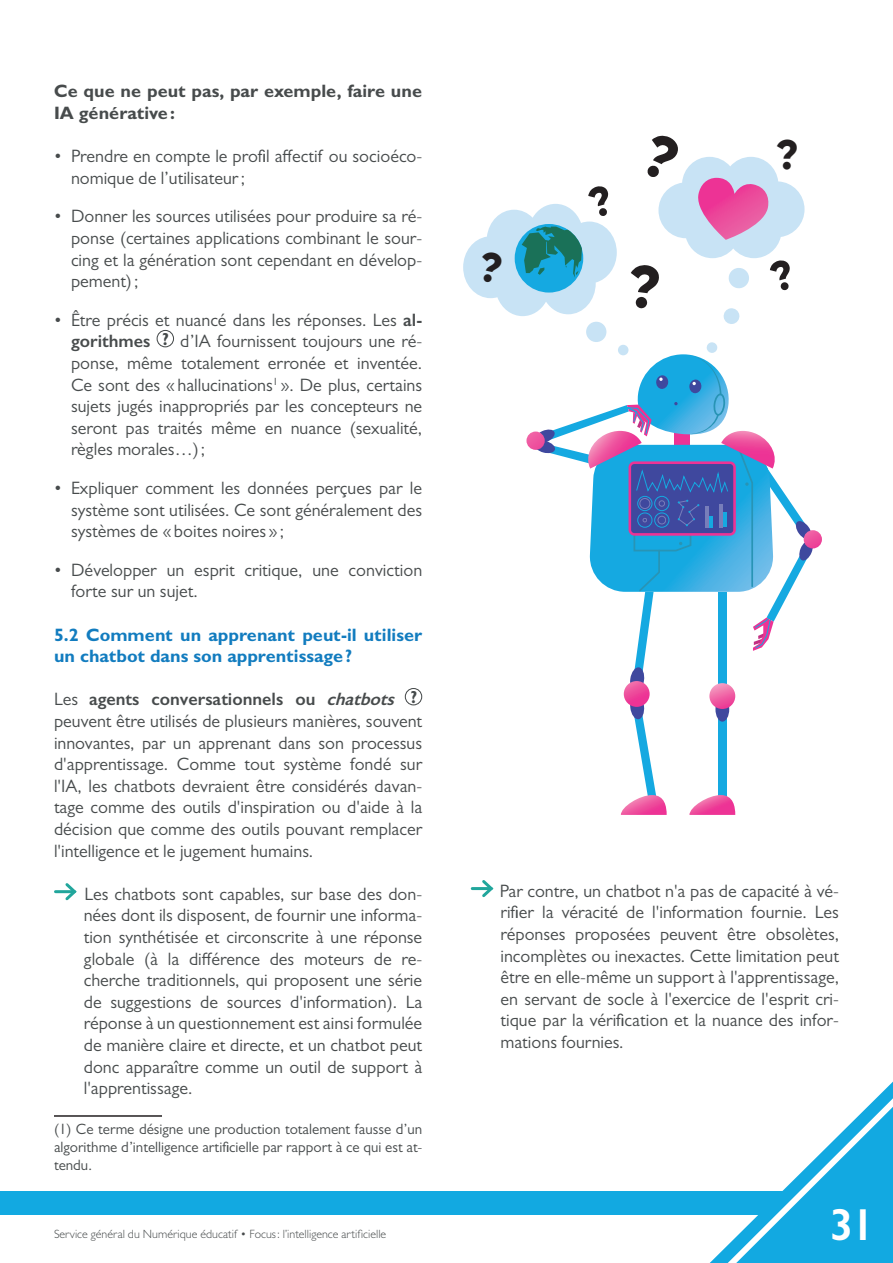
<style>
.page{position:relative;width:893px;height:1263px;background:#fff}
.page>*{position:absolute;margin:0;border:0;box-sizing:border-box;transform-origin:0 0}
.t1{font:600 45px "Gill Sans";color:#fff}
.t2{font:800 41.25px "Gilroy";color:#231f20}
.Liste_à_puces_flèches{font:18px/21.6px "Gill Sans";color:#474b4c;text-align:justify}
.Sous_sous_titre{font:700 18px/21.6px "Gill Sans";color:#127cbf}
.t3{font:700 18px/21.6px "Gill Sans";color:#474b4c}
.t4{font:600 18px "Gill Sans";color:#474b4c}
.t5{font:700 17.4px "Gill Sans";color:#454a4b}
.Note_de_bas_de_page{font:15px/18px "Gill Sans";color:#474b4c;text-align:justify}
.t6{font:300 12px "Gill Sans";color:#474b4c}
.t7{font:700 7.8px/9.4px "Gill Sans";color:#231f20}
.s1{font-weight:600}
.s2{font-weight:400}
.s3{font-style:italic}
</style>
<div class="page">
<div style="left:0;top:1191px;width:893px;height:23px;background:#12a9e1"></div>
<svg style="left:702px;top:1081px;width:191px;height:182px"></svg>
<div style="left:157px;top:330px;width:17px;height:17px;border:1px solid #474b4c;border-radius:50%"></div>
<div style="left:405px;top:688px;width:17px;height:17px;border:1px solid #474b4c;border-radius:50%"></div>
<hr style="left:56px;top:890px;width:19px;height:3px;background:#21a69c">
<svg style="left:63px;top:883px;width:14px;height:18px"></svg>
<hr style="left:54px;top:1115px;width:108px;height:2px;background:#231f20">
<hr style="left:472px;top:887px;width:19px;height:3px;background:#21a69c">
<svg style="left:479px;top:880px;width:15px;height:18px"></svg>
<svg style="left:526px;top:431px;width:19px;height:19px"></svg>
<svg style="left:804px;top:530px;width:18px;height:18px"></svg>
<div style="left:586px;top:322px;width:20px;height:20px;background:#c8e3f5;border-radius:50%"></div>
<div style="left:618px;top:345px;width:10px;height:10px;background:#c8e3f5;border-radius:50%"></div>
<div style="left:706px;top:342px;width:12px;height:11px;background:#c8e3f5;border-radius:5px"></div>
<svg style="left:531px;top:354px;width:286px;height:461px"></svg>
<svg style="left:658px;top:157px;width:146px;height:167px"></svg>
<svg style="left:463px;top:204px;width:154px;height:112px"></svg>
<p class="t3" style="left:54px;top:80px;width:370px">Ce que ne peut pas, par exemple, faire une<br>IA générative:</p>
<p class="Liste_à_puces_flèches" style="left:71px;top:145px;width:353px;text-indent:-17px">• Prendre en compte le profil affectif ou socioéco&shy;nomique de l’utilisateur;</p>
<p class="Liste_à_puces_flèches" style="left:71px;top:205px;width:353px;text-indent:-17px">• Donner les sources utilisées pour produire sa ré&shy;ponse (certaines applications combinant le sour&shy;cing et la génération sont cependant en dévelop&shy;pement);</p>
<p class="Liste_à_puces_flèches" style="left:71px;top:309px;width:353px;text-indent:-17px">• Être précis et nuancé dans les réponses. Les <span class="s1">al&shy;gorithmes</span></p>
<p class="t7" style="left:238px;top:204px;width:43px">LECHAT<br>FONTANA</p>
<p class="t5" style="left:163px;top:328px;width:8px">?</p>
<p class="Liste_à_puces_flèches" style="left:71px;top:330px;width:353px;text-indent:109px">d’IA fournissent toujours une ré&shy;ponse, même totalement erronée et inventée.<br>Ce sont des «hallucinations<sup>1</sup> ». De plus, certains sujets jugés inappropriés par les concepteurs ne seront pas traités même en nuance (sexualité, règles morales…);</p>
<p class="Liste_à_puces_flèches" style="left:71px;top:477px;width:353px;text-indent:-17px">• Expliquer comment les données perçues par le système sont utilisées. Ce sont généralement des systèmes de «boites noires » ;</p>
<p class="Liste_à_puces_flèches" style="left:71px;top:559px;width:353px;text-indent:-17px">• Développer un esprit critique, une conviction forte sur un sujet.</p>
<p class="Sous_sous_titre" style="left:54px;top:623px;width:370px">5.2 Comment un apprenant peut-il utiliser un chatbot dans son apprentissage?</p>
<p class="t4" style="left:54px;top:688px;width:347px"><span class="s2">Les</span> agents conversationnels ou <span class="s3">chatbots</span></p>
<p class="t5" style="left:411px;top:686px;width:8px">?</p>
<p class="Liste_à_puces_flèches" style="left:54px;top:710px;width:370px">peuvent être utilisés de plusieurs manières, souvent innovantes, par un apprenant dans son processus d'apprentissage. Comme tout système fondé sur l'IA, les chatbots devraient être considérés davan&shy;tage comme des outils d'inspiration ou d'aide à la décision que comme des outils pouvant remplacer l'intelligence et le jugement humains.</p>
<p class="Liste_à_puces_flèches" style="left:84px;top:883px;width:340px">Les chatbots sont capables, sur base des don&shy;nées dont ils disposent, de fournir une informa&shy;tion synthétisée et circonscrite à une réponse globale (à la différence des moteurs de re&shy;cherche traditionnels, qui proposent une série de suggestions de sources d'information). La réponse à un questionnement est ainsi formulée de manière claire et directe, et un chatbot peut donc apparaître comme un outil de support à l'apprentissage.</p>
<p class="Note_de_bas_de_page" style="left:54px;top:1120px;width:370px">(1) Ce terme désigne une production totalement fausse d’un algorithme d’intelligence artificielle par rapport à ce qui est at&shy;tendu.</p>
<p class="t6" style="left:54px;top:1227px;width:334px">Service général du Numérique éducatif • Focus: l’intelligence artificielle</p>
<p class="t2" style="left:776px;top:128px;width:25px">?</p>
<p class="Liste_à_puces_flèches" style="left:500px;top:880px;width:341px">Par contre, un chatbot n'a pas de capacité à vé&shy;rifier la véracité de l'information fournie. Les réponses proposées peuvent être obsolètes, incomplètes ou inexactes. Cette limitation peut être en elle-même un support à l'apprentissage, en servant de socle à l'exercice de l'esprit cri&shy;tique par la vérification et la nuance des infor&shy;mations fournies.</p>
<h1 class="t1" style="left:830px;top:1197px;width:47px">31</h1>
</div>
